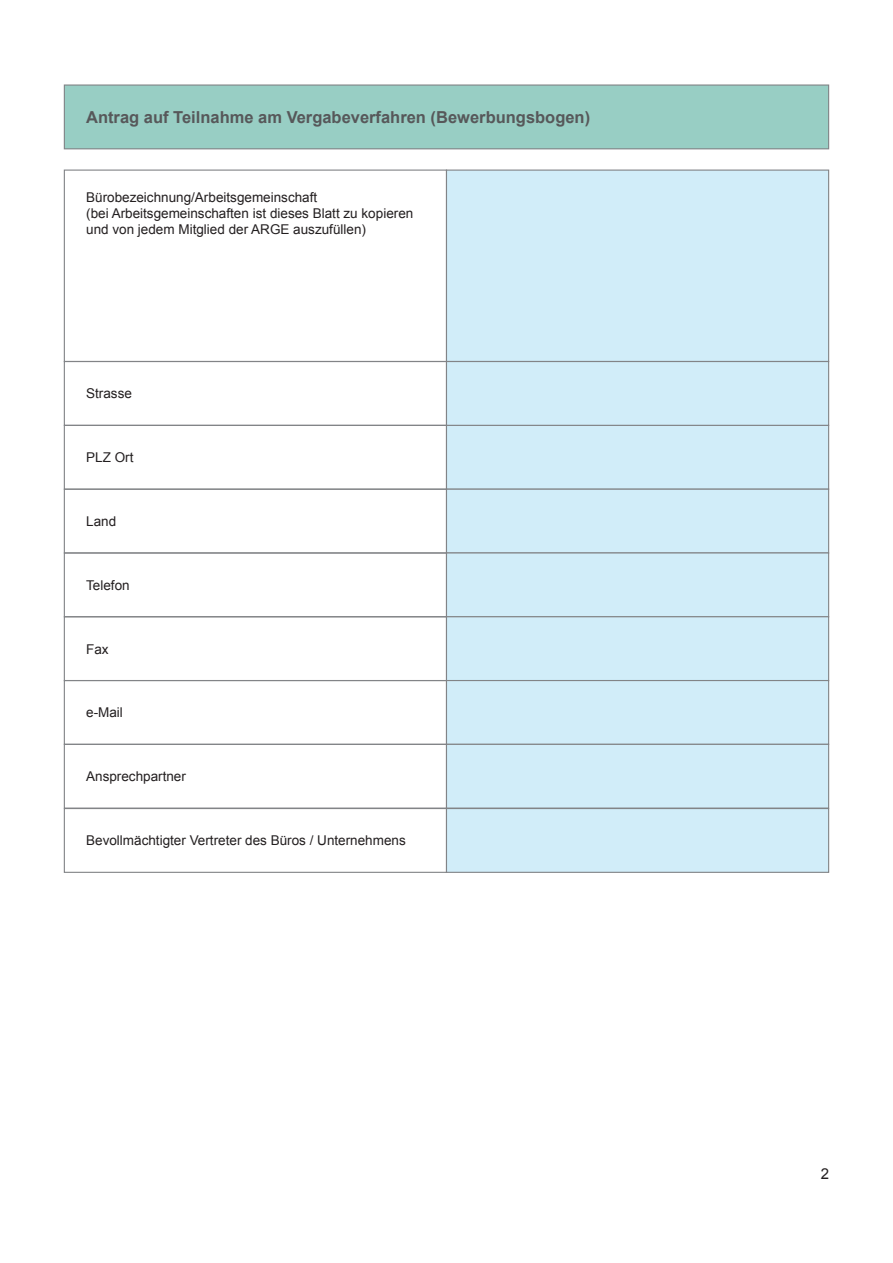
<style>
.page{position:relative;width:893px;height:1263px;background:#fff}
.page>*{position:absolute;margin:0;border:0;box-sizing:border-box;transform-origin:0 0}
.t1{font:700 16.5px "Arial";color:#57585a}
.t2{font:15px "Arial";color:#231f20}
.t3{font:13.5px/16.2px "Arial";color:#231f20}
</style>
<div class="page">
<div style="left:64px;top:170px;width:383px;height:192px;border:1px solid #828487"></div>
<div style="left:64px;top:85px;width:765px;height:64px;background:#98cec4"></div>
<div style="left:64px;top:84px;width:765px;height:65px;border:1px solid #828487"></div>
<div style="left:64px;top:425px;width:383px;height:65px;border:1px solid #828487"></div>
<div style="left:446px;top:170px;width:383px;height:192px;background:#d1edf9;border:1px solid #828487"></div>
<div style="left:446px;top:425px;width:383px;height:65px;background:#d1edf9;border:1px solid #828487"></div>
<div style="left:64px;top:489px;width:383px;height:64px;border:1px solid #828487"></div>
<div style="left:446px;top:489px;width:383px;height:64px;background:#d1edf9;border:1px solid #828487"></div>
<div style="left:64px;top:552px;width:383px;height:65px;border:1px solid #828487"></div>
<div style="left:446px;top:552px;width:383px;height:65px;background:#d1edf9;border:1px solid #828487"></div>
<div style="left:64px;top:616px;width:383px;height:65px;border:1px solid #828487"></div>
<div style="left:446px;top:616px;width:383px;height:65px;background:#d1edf9;border:1px solid #828487"></div>
<div style="left:64px;top:680px;width:383px;height:65px;border:1px solid #828487"></div>
<div style="left:446px;top:680px;width:383px;height:65px;background:#d1edf9;border:1px solid #828487"></div>
<div style="left:64px;top:744px;width:383px;height:65px;border:1px solid #828487"></div>
<div style="left:446px;top:744px;width:383px;height:65px;background:#d1edf9;border:1px solid #828487"></div>
<div style="left:64px;top:808px;width:383px;height:65px;border:1px solid #828487"></div>
<div style="left:446px;top:808px;width:383px;height:65px;background:#d1edf9;border:1px solid #828487"></div>
<div style="left:64px;top:361px;width:383px;height:65px;border:1px solid #828487"></div>
<div style="left:446px;top:361px;width:383px;height:65px;background:#d1edf9;border:1px solid #828487"></div>
<p class="t1" style="left:86px;top:106px;width:505px">Antrag auf Teilnahme am Vergabeverfahren (Bewerbungsbogen)</p>
<p class="t3" style="left:86px;top:189px;width:233px">Bürobezeichnung/Arbeitsgemeinschaft</p>
<p class="t3" style="left:86px;top:205px;width:329px">(bei Arbeitsgemeinschaften ist dieses Blatt zu kopieren und von jedem Mitglied der ARGE auszufüllen)</p>
<p class="t3" style="left:86px;top:386px;width:47px">Strasse</p>
<p class="t3" style="left:86px;top:449px;width:49px">PLZ Ort</p>
<p class="t3" style="left:86px;top:513px;width:32px">Land</p>
<p class="t3" style="left:86px;top:577px;width:45px">Telefon</p>
<p class="t3" style="left:86px;top:641px;width:24px">Fax</p>
<p class="t3" style="left:86px;top:705px;width:38px">e-Mail</p>
<p class="t3" style="left:86px;top:768px;width:101px">Ansprechpartner</p>
<p class="t3" style="left:86px;top:833px;width:321px">Bevollmächtigter Vertreter des Büros / Unternehmens</p>
<p class="t2" style="left:821px;top:1164px;width:10px">2</p>
</div>
